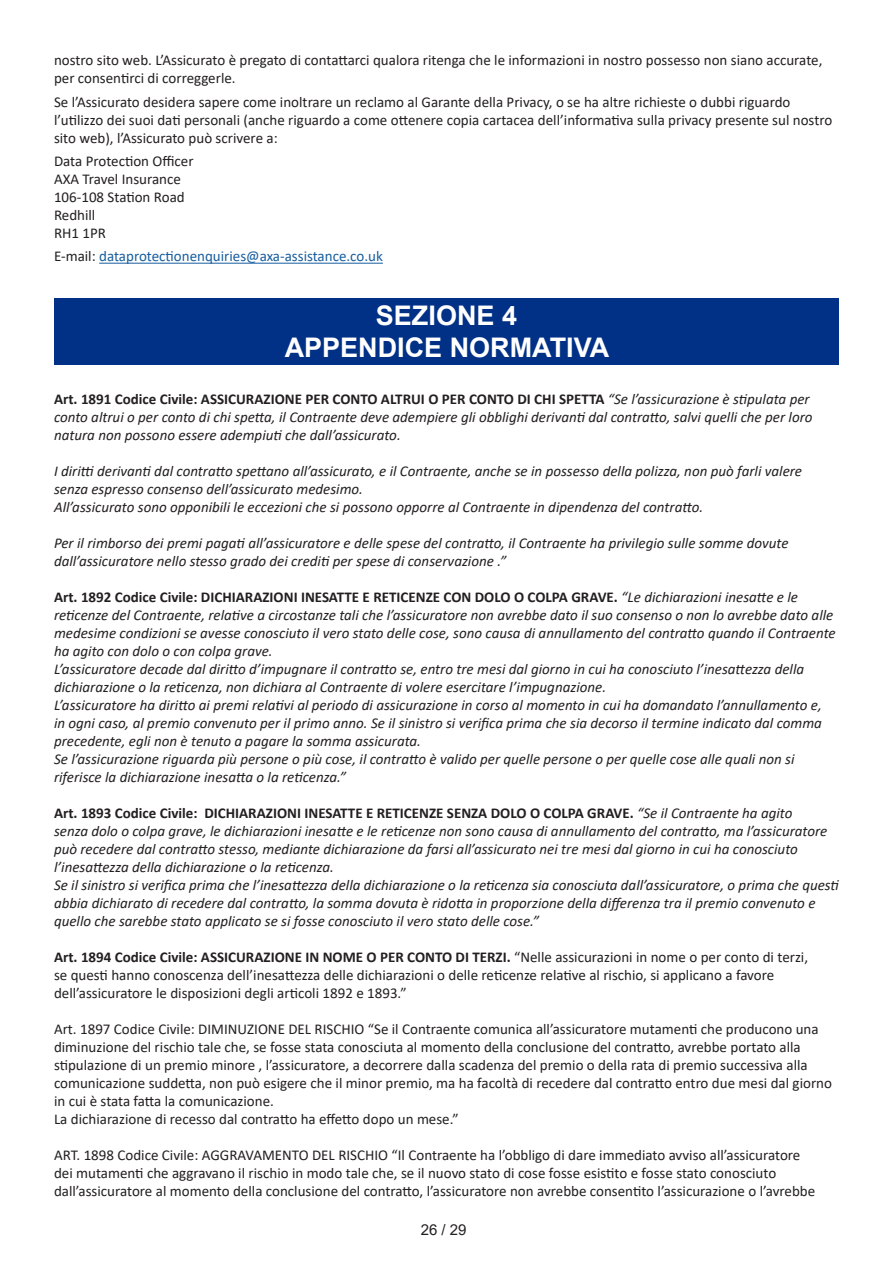
<style>
.page{position:relative;width:893px;height:1263px;background:#fff}
.page>*{position:absolute;margin:0;border:0;box-sizing:border-box;transform-origin:0 0}
.t1{font:700 27px "Arial";color:#fff}
.Main_text{font:italic 15px/18px "Calibri";color:#231f20}
.Main_text-2{font:15px/18px "Calibri";color:#231f20}
.Main_text-3{font:15px "Calibri";color:#175d9e}
.t2{font:15px "Arial";color:#231f20}
.s1{color:#231f20}
.s2{font-weight:700;font-style:normal}
.s3{font-weight:700}
</style>
<div class="page">
<div style="left:54px;top:298px;width:785px;height:67px;background:#003186"></div>
<hr style="left:99px;top:263px;width:284px;height:1px;background:#175d9e">
<p class="Main_text-2" style="left:54px;top:51px;width:770px">nostro sito web. L’Assicurato è pregato di contattarci qualora ritenga che le informazioni in nostro possesso non siano accurate, per consentirci di correggerle.</p>
<p class="Main_text-2" style="left:54px;top:92px;width:780px">Se l’Assicurato desidera sapere come inoltrare un reclamo al Garante della Privacy, o se ha altre richieste o dubbi riguardo l’utilizzo dei suoi dati personali (anche riguardo a come ottenere copia cartacea dell’informativa sulla privacy presente sul nostro sito web), l’Assicurato può scrivere a:</p>
<p class="Main_text-2" style="left:54px;top:152px;width:141px">Data Protection Officer</p>
<p class="Main_text-2" style="left:54px;top:170px;width:128px">AXA Travel Insurance</p>
<p class="Main_text-2" style="left:54px;top:188px;width:132px">106-108 Station Road</p>
<p class="Main_text-2" style="left:54px;top:206px;width:43px">Redhill</p>
<p class="Main_text-2" style="left:54px;top:224px;width:53px">RH1 1PR</p>
<p class="Main_text-3" style="left:54px;top:246px;width:330px"><span class="s1">E-mail:</span> dataprotectionenquiries@axa-assistance.co.uk</p>
<p class="t1" style="left:376px;top:296px;width:143px">SEZIONE 4</p>
<p class="t1" style="left:285px;top:329px;width:326px">APPENDICE NORMATIVA</p>
<p class="Main_text" style="left:54px;top:389px;width:760px"><span class="s2">Art. 1891 Codice Civile: ASSICURAZIONE PER CONTO ALTRUI O PER CONTO DI CHI SPETTA</span> “Se l’assicurazione è stipulata per conto altrui o per conto di chi spetta, il Contraente deve adempiere gli obblighi derivanti dal contratto, salvi quelli che per loro natura non possono essere adempiuti che dall’assicurato.</p>
<p class="Main_text" style="left:54px;top:461px;width:750px">I diritti derivanti dal contratto spettano all’assicurato, e il Contraente, anche se in possesso della polizza, non può farli valere senza espresso consenso dell’assicurato medesimo.</p>
<p class="Main_text" style="left:54px;top:497px;width:651px">All’assicurato sono opponibili le eccezioni che si possono opporre al Contraente in dipendenza del contratto.</p>
<p class="Main_text" style="left:54px;top:533px;width:736px">Per il rimborso dei premi pagati all’assicuratore e delle spese del contratto, il Contraente ha privilegio sulle somme dovute dall’assicuratore nello stesso grado dei crediti per spese di conservazione .”</p>
<p class="Main_text" style="left:54px;top:587px;width:783px"><span class="s2">Art. 1892 Codice Civile: DICHIARAZIONI INESATTE E RETICENZE CON DOLO O COLPA GRAVE.</span> “Le dichiarazioni inesatte e le reticenze del Contraente, relative a circostanze tali che l’assicuratore non avrebbe dato il suo consenso o non lo avrebbe dato alle medesime condizioni se avesse conosciuto il vero stato delle cose, sono causa di annullamento del contratto quando il Contraente ha agito con dolo o con colpa grave.</p>
<p class="Main_text" style="left:54px;top:659px;width:752px">L’assicuratore decade dal diritto d’impugnare il contratto se, entro tre mesi dal giorno in cui ha conosciuto l’inesattezza della dichiarazione o la reticenza, non dichiara al Contraente di volere esercitare l’impugnazione.</p>
<p class="Main_text" style="left:54px;top:695px;width:769px;text-align:justify">L’assicuratore ha diritto ai premi relativi al periodo di assicurazione in corso al momento in cui ha domandato l’annullamento e, in ogni caso, al premio convenuto per il primo anno. Se il sinistro si verifica prima che sia decorso il termine indicato dal comma precedente, egli non è tenuto a pagare la somma assicurata.</p>
<p class="Main_text" style="left:54px;top:749px;width:742px">Se l’assicurazione riguarda più persone o più cose, il contratto è valido per quelle persone o per quelle cose alle quali non si riferisce la dichiarazione inesatta o la reticenza.”</p>
<p class="Main_text" style="left:54px;top:803px;width:775px"><span class="s2">Art. 1893 Codice Civile: DICHIARAZIONI INESATTE E RETICENZE SENZA DOLO O COLPA GRAVE.</span> “Se il Contraente ha agito senza dolo o colpa grave, le dichiarazioni inesatte e le reticenze non sono causa di annullamento del contratto, ma l’assicuratore può recedere dal contratto stesso, mediante dichiarazione da farsi all’assicurato nei tre mesi dal giorno in cui ha conosciuto l’inesattezza della dichiarazione o la reticenza.</p>
<p class="Main_text" style="left:54px;top:875px;width:787px">Se il sinistro si verifica prima che l’inesattezza della dichiarazione o la reticenza sia conosciuta dall’assicuratore, o prima che questi abbia dichiarato di recedere dal contratto, la somma dovuta è ridotta in proporzione della differenza tra il premio convenuto e quello che sarebbe stato applicato se si fosse conosciuto il vero stato delle cose.”</p>
<p class="Main_text-2" style="left:54px;top:947px;width:756px"><span class="s3">Art. 1894 Codice Civile: ASSICURAZIONE IN NOME O PER CONTO DI TERZI.</span> “Nelle assicurazioni in nome o per conto di terzi, se questi hanno conoscenza dell’inesattezza delle dichiarazioni o delle reticenze relative al rischio, si applicano a favore dell’assicuratore le disposizioni degli articoli 1892 e 1893.”</p>
<p class="Main_text-2" style="left:54px;top:1019px;width:779px">Art. 1897 Codice Civile: DIMINUZIONE DEL RISCHIO “Se il Contraente comunica all’assicuratore mutamenti che producono una diminuzione del rischio tale che, se fosse stata conosciuta al momento della conclusione del contratto, avrebbe portato alla stipulazione di un premio minore , l’assicuratore, a decorrere dalla scadenza del premio o della rata di premio successiva alla comunicazione suddetta, non può esigere che il minor premio, ma ha facoltà di recedere dal contratto entro due mesi dal giorno in cui è stata fatta la comunicazione.</p>
<p class="Main_text-2" style="left:54px;top:1109px;width:406px">La dichiarazione di recesso dal contratto ha effetto dopo un mese.”</p>
<p class="Main_text-2" style="left:54px;top:1145px;width:763px">ART. 1898 Codice Civile: AGGRAVAMENTO DEL RISCHIO “Il Contraente ha l’obbligo di dare immediato avviso all’assicuratore dei mutamenti che aggravano il rischio in modo tale che, se il nuovo stato di cose fosse esistito e fosse stato conosciuto dall’assicuratore al momento della conclusione del contratto, l’assicuratore non avrebbe consentito l’assicurazione o l’avrebbe</p>
<p class="t2" style="left:421px;top:1220px;width:47px">26 / 29</p>
</div>
